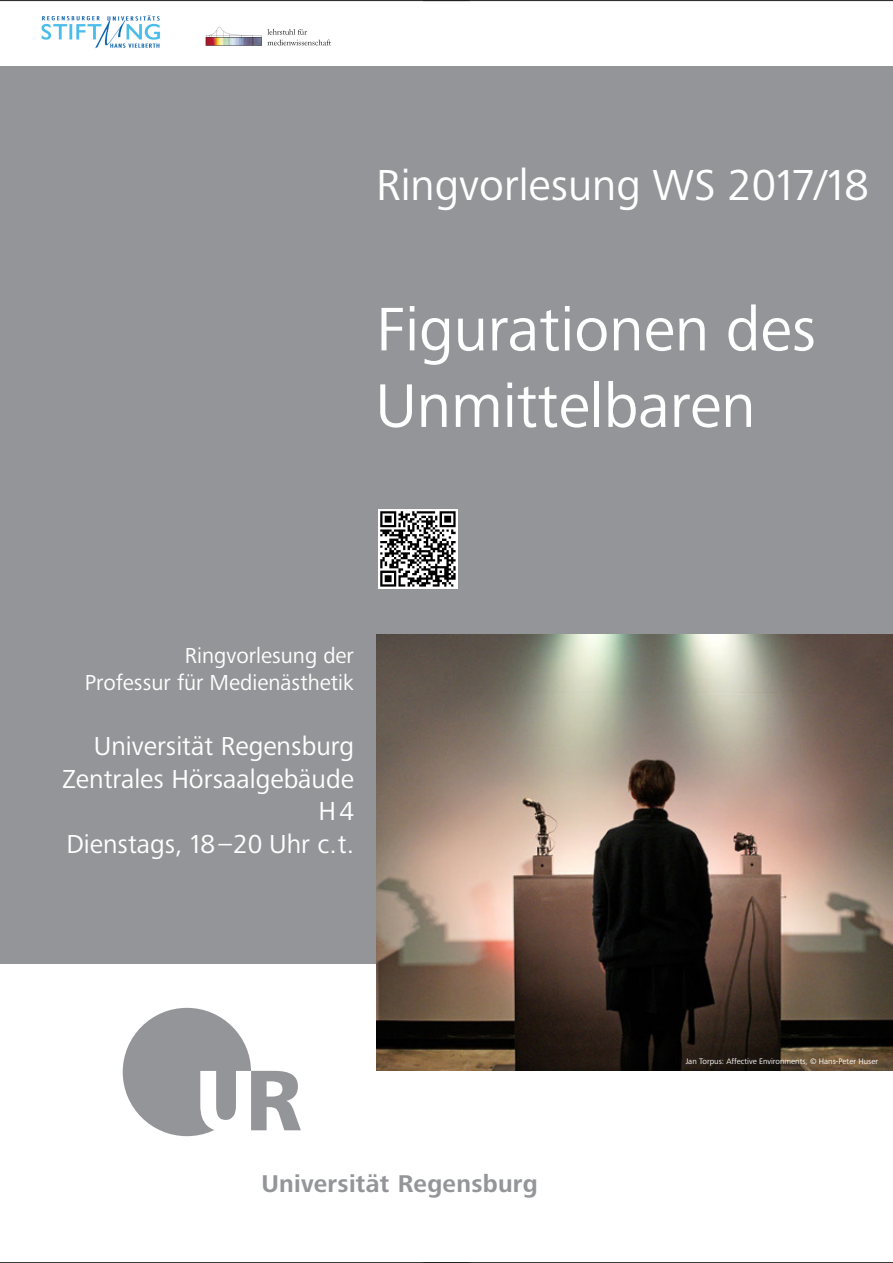
<style>
.page{position:relative;width:893px;height:1263px;background:#fff}
.page>*{position:absolute;margin:0;border:0;box-sizing:border-box;transform-origin:0 0}
.Head_Schwarz{font:63.75px/76.5px "Frutiger Next LTW1 G";color:#fff}
.Head_Schwarz-2{font:45px "Frutiger Next LTW1 G";color:#fff}
.t1{font:27px/32.4px "Frutiger Next LTW1 G";color:#fff;text-align:right}
.t2{font:700 25.12px "Frutiger Next LTW1 G";letter-spacing:.01em;color:#939598}
.t3{font:22.5px/27px "Frutiger Next LTW1 G";color:#fff;text-align:right}
.t4{font:8.25px "Frutiger Next LTW1 G";color:#fff}
</style>
<div class="page">
<div style="left:0;top:0;width:893px;height:963px;background:#939598"></div>
<img style="left:376px;top:635px;width:517px;height:435px">
<div style="left:123px;top:1008px;width:128px;height:128px;background:#939598;border-radius:50%"></div>
<svg style="left:200px;top:1071px;width:101px;height:61px"></svg>
<div style="left:0;top:0;width:893px;height:65px;background:#fff"></div>
<img style="left:206px;top:26px;width:125px;height:20px">
<img style="left:378px;top:510px;width:80px;height:79px">
<img style="left:41px;top:15px;width:120px;height:34px">
<hr style="left:0;top:0;width:470px;height:1px;background:#231f20">
<hr style="left:423px;top:0;width:470px;height:1px;background:#231f20">
<hr style="left:0;top:1262px;width:470px;height:1px;background:#231f20">
<hr style="left:423px;top:1262px;width:470px;height:1px;background:#231f20">
<p class="Head_Schwarz-2" style="left:376px;top:159px;width:494px">Ringvorlesung WS 2017/18</p>
<p class="Head_Schwarz" style="left:375px;top:293px;width:443px">Figurationen des<br>Unmittelbaren</p>
<p class="t3" style="left:85px;top:642px;width:271px">Ringvorlesung der<br>Professur für Medienästhetik</p>
<p class="t1" style="left:63px;top:731px;width:293px">Universität Regensburg<br>Zentrales Hörsaalgebäude<br>H4</p>
<p class="t1" style="left:66px;top:828px;width:289px">Dienstags, 18–20 Uhr c.t.</p>
<p class="t4" style="left:686px;top:1056px;width:194px">Jan Torpus: Affective Environments, © Hans-Peter Huser</p>
<p class="t2" style="left:261px;top:1169px;width:278px">Universität Regensburg</p>
</div>
